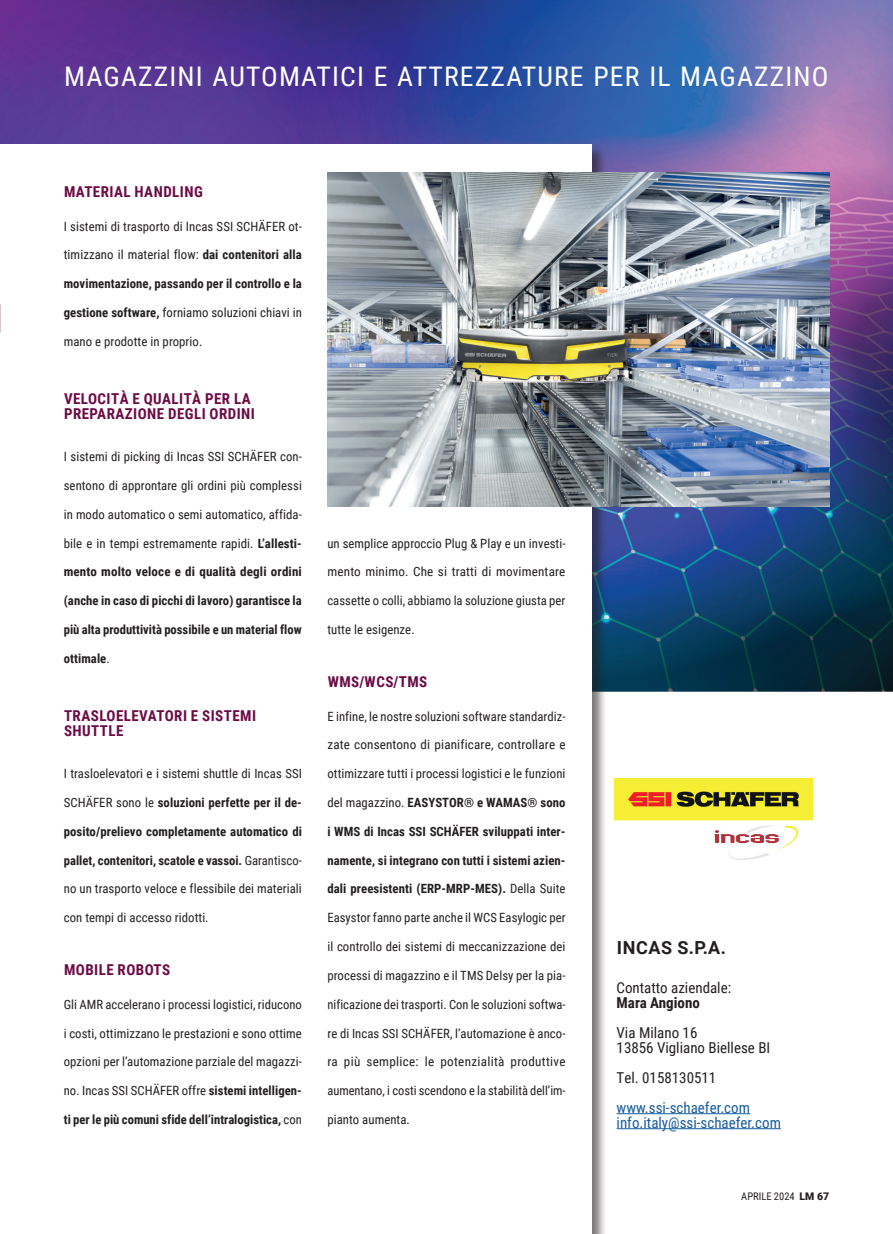
<style>
.page{position:relative;width:893px;height:1234px;background:#fff}
.page>*{position:absolute;margin:0;border:0;box-sizing:border-box;transform-origin:0 0}
.t1{font:27px "Roboto Condensed";letter-spacing:.04em;color:#fff}
.DOSS_NOME_AZIENDA_DATI_022{font:700 18px "Roboto";letter-spacing:.035em;color:#231f20}
.DOSS_INTERTITOLO_022{font:700 15px "Roboto Condensed";letter-spacing:.03em;color:#6c0b45}
.DOSS_DATI_AZIENDA_022{font:15px "Roboto Condensed";color:#231f20}
.DOSS_DATI_AZIENDA_022-2{font:15px "Roboto Condensed";color:#175d9e}
.DOSS_DATI_AZIENDA_022-3{font:700 15px "Roboto Condensed";color:#231f20}
.DOSS_BODY_022{font:12.75px "Roboto Condensed";letter-spacing:.005em;color:#231f20}
.DOSS_BODY_022-2{font:700 12.75px "Roboto Condensed";letter-spacing:.005em;color:#231f20}
.DOSS_BODY_022-3{font:12.75px "Roboto Condensed";letter-spacing:.025em;color:#231f20}
.t2{font:10.5px "Roboto Condensed";color:#231f20}
.s1{font-weight:700}
.s2{font-weight:400}
.s3{font-family:"Roboto";font-weight:900}
</style>
<div class="page">
<img style="left:0;top:0;width:893px;height:691px">
<div style="left:0;top:144px;width:591px;height:1089px;background:#fff"></div>
<img style="left:614px;top:778px;width:199px;height:82px">
<hr style="left:617px;top:1113px;width:133px;height:1px;background:#175d9e">
<hr style="left:617px;top:1128px;width:164px;height:1px;background:#175d9e">
<img style="left:327px;top:173px;width:502px;height:333px">
<p class="t1" style="left:64px;top:58px;width:766px">MAGAZZINI AUTOMATICI E ATTREZZATURE PER IL MAGAZZINO</p>
<p class="DOSS_INTERTITOLO_022" style="left:64px;top:181px;width:140px">MATERIAL HANDLING</p>
<p class="DOSS_BODY_022" style="left:64px;top:217px;width:240px">I sistemi di trasporto di Incas SSI SCHÄFER ot-</p>
<p class="DOSS_BODY_022" style="left:64px;top:246px;width:240px">timizzano il material flow: <span class="s1">dai contenitori alla</span></p>
<p class="DOSS_BODY_022-2" style="left:64px;top:275px;width:240px">movimentazione, passando per il controllo e la</p>
<p class="DOSS_BODY_022" style="left:64px;top:303px;width:240px"><span class="s1">gestione software,</span> forniamo soluzioni chiavi in</p>
<p class="DOSS_BODY_022" style="left:64px;top:332px;width:140px">mano e prodotte in proprio.</p>
<p class="DOSS_INTERTITOLO_022" style="left:64px;top:387px;width:188px">VELOCITÀ E QUALITÀ PER LA</p>
<p class="DOSS_INTERTITOLO_022" style="left:64px;top:403px;width:192px">PREPARAZIONE DEGLI ORDINI</p>
<p class="DOSS_BODY_022" style="left:64px;top:447px;width:240px">I sistemi di picking di Incas SSI SCHÄFER con-</p>
<p class="DOSS_BODY_022" style="left:64px;top:476px;width:240px">sentono di approntare gli ordini più complessi</p>
<p class="DOSS_BODY_022" style="left:64px;top:505px;width:240px">in modo automatico o semi automatico, affida-</p>
<p class="DOSS_BODY_022" style="left:64px;top:534px;width:240px">bile e in tempi estremamente rapidi. <span class="s1">L’allesti-</span></p>
<p class="DOSS_BODY_022-2" style="left:64px;top:563px;width:240px">mento molto veloce e di qualità degli ordini</p>
<p class="DOSS_BODY_022-2" style="left:64px;top:591px;width:240px">(anche in caso di picchi di lavoro) garantisce la</p>
<p class="DOSS_BODY_022-2" style="left:64px;top:620px;width:239px">più alta produttività possibile e un material flow</p>
<p class="DOSS_BODY_022-2" style="left:64px;top:649px;width:48px">ottimale<span class="s2">.</span></p>
<p class="DOSS_INTERTITOLO_022" style="left:64px;top:704px;width:194px">TRASLOELEVATORI E SISTEMI</p>
<p class="DOSS_INTERTITOLO_022" style="left:64px;top:720px;width:61px">SHUTTLE</p>
<p class="DOSS_BODY_022" style="left:64px;top:764px;width:240px">I trasloelevatori e i sistemi shuttle di Incas SSI</p>
<p class="DOSS_BODY_022-2" style="left:64px;top:793px;width:240px"><span class="s2">SCHÄFER sono le</span> soluzioni perfette per il de-</p>
<p class="DOSS_BODY_022-2" style="left:64px;top:822px;width:240px">posito/prelievo completamente automatico di</p>
<p class="DOSS_BODY_022-2" style="left:64px;top:851px;width:240px">pallet, contenitori, scatole e vassoi. <span class="s2">Garantisco-</span></p>
<p class="DOSS_BODY_022" style="left:64px;top:879px;width:240px">no un trasporto veloce e flessibile dei materiali</p>
<p class="DOSS_BODY_022" style="left:64px;top:908px;width:146px">con tempi di accesso ridotti.</p>
<p class="DOSS_INTERTITOLO_022" style="left:64px;top:959px;width:108px">MOBILE ROBOTS</p>
<p class="DOSS_BODY_022" style="left:64px;top:995px;width:240px">Gli AMR accelerano i processi logistici, riducono</p>
<p class="DOSS_BODY_022" style="left:64px;top:1023px;width:240px">i costi, ottimizzano le prestazioni e sono ottime</p>
<p class="DOSS_BODY_022" style="left:64px;top:1052px;width:240px">opzioni per l’automazione parziale del magazzi-</p>
<p class="DOSS_BODY_022" style="left:64px;top:1081px;width:240px">no. Incas SSI SCHÄFER offre <span class="s1">sistemi intelligen-</span></p>
<p class="DOSS_BODY_022-2" style="left:64px;top:1110px;width:240px">ti per le più comuni sfide dell’intralogistica, <span class="s2">con</span></p>
<p class="DOSS_BODY_022" style="left:327px;top:534px;width:240px">un semplice approccio Plug &amp; Play e un investi-</p>
<p class="DOSS_BODY_022" style="left:327px;top:563px;width:239px">mento minimo. Che si tratti di movimentare</p>
<p class="DOSS_BODY_022" style="left:327px;top:591px;width:239px">cassette o colli, abbiamo la soluzione giusta per</p>
<p class="DOSS_BODY_022" style="left:327px;top:620px;width:89px">tutte le esigenze.</p>
<p class="DOSS_INTERTITOLO_022" style="left:328px;top:671px;width:101px">WMS/WCS/TMS</p>
<p class="DOSS_BODY_022" style="left:327px;top:707px;width:240px">E infine, le nostre soluzioni software standardiz-</p>
<p class="DOSS_BODY_022" style="left:327px;top:735px;width:240px">zate consentono di pianificare, controllare e</p>
<p class="DOSS_BODY_022" style="left:327px;top:764px;width:240px">ottimizzare tutti i processi logistici e le funzioni</p>
<p class="DOSS_BODY_022-2" style="left:327px;top:793px;width:240px"><span class="s2">del magazzino.</span> EASYSTOR® e WAMAS® sono</p>
<p class="DOSS_BODY_022-2" style="left:327px;top:822px;width:240px">i WMS di Incas SSI SCHÄFER sviluppati inter-</p>
<p class="DOSS_BODY_022-2" style="left:327px;top:851px;width:240px">namente, si integrano con tutti i sistemi azien-</p>
<p class="DOSS_BODY_022-2" style="left:327px;top:879px;width:240px">dali preesistenti (ERP-MRP-MES). <span class="s2">Della Suite</span></p>
<p class="DOSS_BODY_022" style="left:327px;top:908px;width:240px">Easystor fanno parte anche il WCS Easylogic per</p>
<p class="DOSS_BODY_022" style="left:327px;top:937px;width:240px">il controllo dei sistemi di meccanizzazione dei</p>
<p class="DOSS_BODY_022" style="left:327px;top:966px;width:240px">processi di magazzino e il TMS Delsy per la pia-</p>
<p class="DOSS_BODY_022" style="left:327px;top:995px;width:240px">nificazione dei trasporti. Con le soluzioni softwa-</p>
<p class="DOSS_BODY_022" style="left:327px;top:1023px;width:240px">re di Incas SSI SCHÄFER, l’automazione è anco-</p>
<p class="DOSS_BODY_022-3" style="left:327px;top:1052px;width:240px">ra più semplice: le potenzialità produttive</p>
<p class="DOSS_BODY_022" style="left:327px;top:1081px;width:240px">aumentano, i costi scendono e la stabilità dell’im-</p>
<p class="DOSS_BODY_022" style="left:327px;top:1110px;width:84px">pianto aumenta.</p>
<p class="DOSS_NOME_AZIENDA_DATI_022" style="left:617px;top:934px;width:111px">INCAS S.P.A.</p>
<p class="DOSS_DATI_AZIENDA_022" style="left:617px;top:976px;width:116px">Contatto aziendale:</p>
<p class="DOSS_DATI_AZIENDA_022-3" style="left:617px;top:991px;width:85px">Mara Angiono</p>
<p class="DOSS_DATI_AZIENDA_022" style="left:617px;top:1021px;width:82px">Via Milano 16</p>
<p class="DOSS_DATI_AZIENDA_022" style="left:617px;top:1036px;width:155px">13856 Vigliano Biellese BI</p>
<p class="DOSS_DATI_AZIENDA_022" style="left:617px;top:1066px;width:101px">Tel. 0158130511</p>
<p class="DOSS_DATI_AZIENDA_022-2" style="left:617px;top:1096px;width:135px">www.ssi-schaefer.com</p>
<p class="DOSS_DATI_AZIENDA_022-2" style="left:617px;top:1111px;width:166px">info.italy@ssi-schaefer.com</p>
<p class="t2" style="left:741px;top:1188px;width:89px">APRILE 2024 <span class="s3">LM 67</span></p>
</div>
